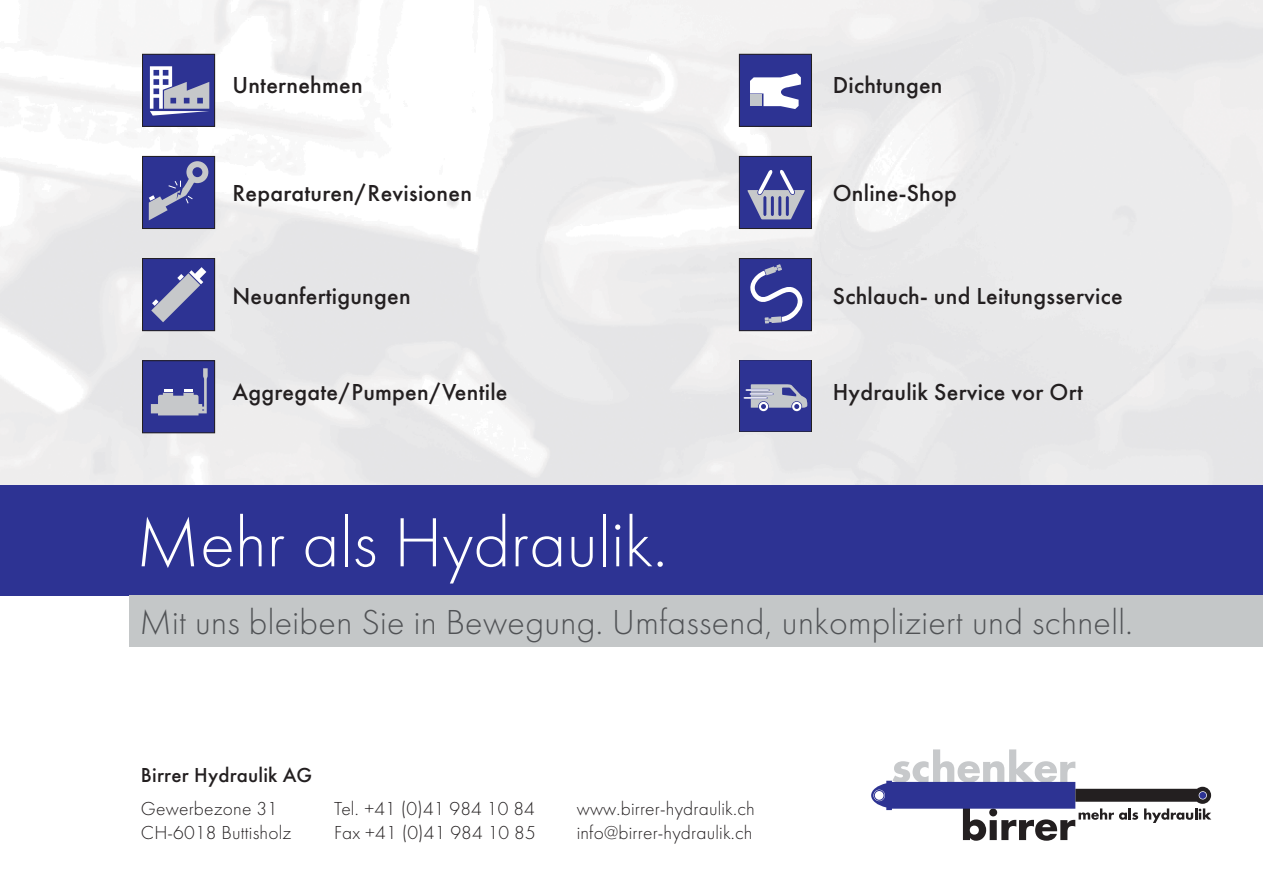
<style>
.page{position:relative;width:1263px;height:893px;background:#fff}
.page>*{position:absolute;margin:0;border:0;box-sizing:border-box;transform-origin:0 0}
.t1{font:300 72px "Futura";color:#fff}
.t2{font:300 36px "Futura";letter-spacing:.01em;color:#505255}
.t3{font:500 24px "Futura";letter-spacing:.01em;color:#231f20}
.t4{font:500 21px "Futura";letter-spacing:.01em;color:#231f20}
.t5{font:300 19.5px/24px "Futura";letter-spacing:.01em;color:#231f20}
</style>
<div class="page">
<img style="left:0;top:0;width:1263px;height:485px">
<svg style="left:871px;top:749px;width:340px;height:92px"></svg>
<div style="left:142px;top:54px;width:73px;height:72px;background:#2d3393"></div>
<div style="left:142px;top:54px;width:73px;height:73px;border:1px solid #231f20"></div>
<svg style="left:150px;top:66px;width:59px;height:50px"></svg>
<div style="left:142px;top:156px;width:73px;height:72px;background:#2d3393"></div>
<div style="left:142px;top:156px;width:73px;height:73px;border:1px solid #231f20"></div>
<svg style="left:149px;top:161px;width:59px;height:59px"></svg>
<div style="left:142px;top:259px;width:73px;height:72px;background:#2d3393"></div>
<div style="left:142px;top:258px;width:73px;height:73px;border:1px solid #231f20"></div>
<svg style="left:151px;top:267px;width:55px;height:55px"></svg>
<div style="left:142px;top:361px;width:73px;height:72px;background:#2d3393"></div>
<div style="left:142px;top:360px;width:73px;height:73px;border:1px solid #231f20"></div>
<svg style="left:151px;top:368px;width:57px;height:47px"></svg>
<div style="left:739px;top:156px;width:72px;height:72px;background:#2d3393"></div>
<div style="left:739px;top:156px;width:73px;height:73px;border:1px solid #231f20"></div>
<svg style="left:747px;top:170px;width:58px;height:49px"></svg>
<svg style="left:739px;top:361px;width:72px;height:71px;background:#4d539e"></svg>
<div style="left:739px;top:259px;width:72px;height:72px;background:#2d3393"></div>
<div style="left:739px;top:258px;width:73px;height:73px;border:1px solid #231f20"></div>
<svg style="left:750px;top:264px;width:53px;height:59px"></svg>
<div style="left:739px;top:54px;width:72px;height:72px;background:#2d3393"></div>
<div style="left:739px;top:54px;width:73px;height:73px;border:1px solid #231f20"></div>
<svg style="left:750px;top:73px;width:51px;height:36px"></svg>
<div style="left:0;top:485px;width:1263px;height:110px;background:#2d3393"></div>
<div style="left:129px;top:595px;width:1134px;height:51px;background:#c4c7c8"></div>
<p class="t3" style="left:232px;top:76px;width:132px">Unternehmen</p>
<p class="t3" style="left:833px;top:76px;width:111px">Dichtungen</p>
<p class="t3" style="left:232px;top:184px;width:241px">Reparaturen/Revisionen</p>
<p class="t3" style="left:833px;top:184px;width:126px">Online-Shop</p>
<p class="t3" style="left:232px;top:286px;width:180px">Neuanfertigungen</p>
<p class="t3" style="left:833px;top:286px;width:292px">Schlauch- und Leitungsservice</p>
<p class="t3" style="left:232px;top:383px;width:277px">Aggregate/Pumpen/Ventile</p>
<p class="t3" style="left:833px;top:383px;width:252px">Hydraulik Service vor Ort</p>
<h1 class="t1" style="left:136px;top:515px;width:533px">Mehr als Hydraulik.</h1>
<h2 class="t2" style="left:139px;top:608px;width:994px">Mit uns bleiben Sie in Bewegung. Umfassend, unkompliziert und schnell.</h2>
<p class="t4" style="left:141px;top:767px;width:173px">Birrer Hydraulik AG</p>
<p class="t5" style="left:141px;top:798px;width:152px">Gewerbezone 31<br>CH-6018 Buttisholz</p>
<p class="t5" style="left:334px;top:798px;width:203px">Tel. +41 (0)41 984 10 84<br>Fax +41 (0)41 984 10 85</p>
<p class="t5" style="left:577px;top:798px;width:180px">www.birrer-hydraulik.ch info@birrer-hydraulik.ch</p>
</div>
